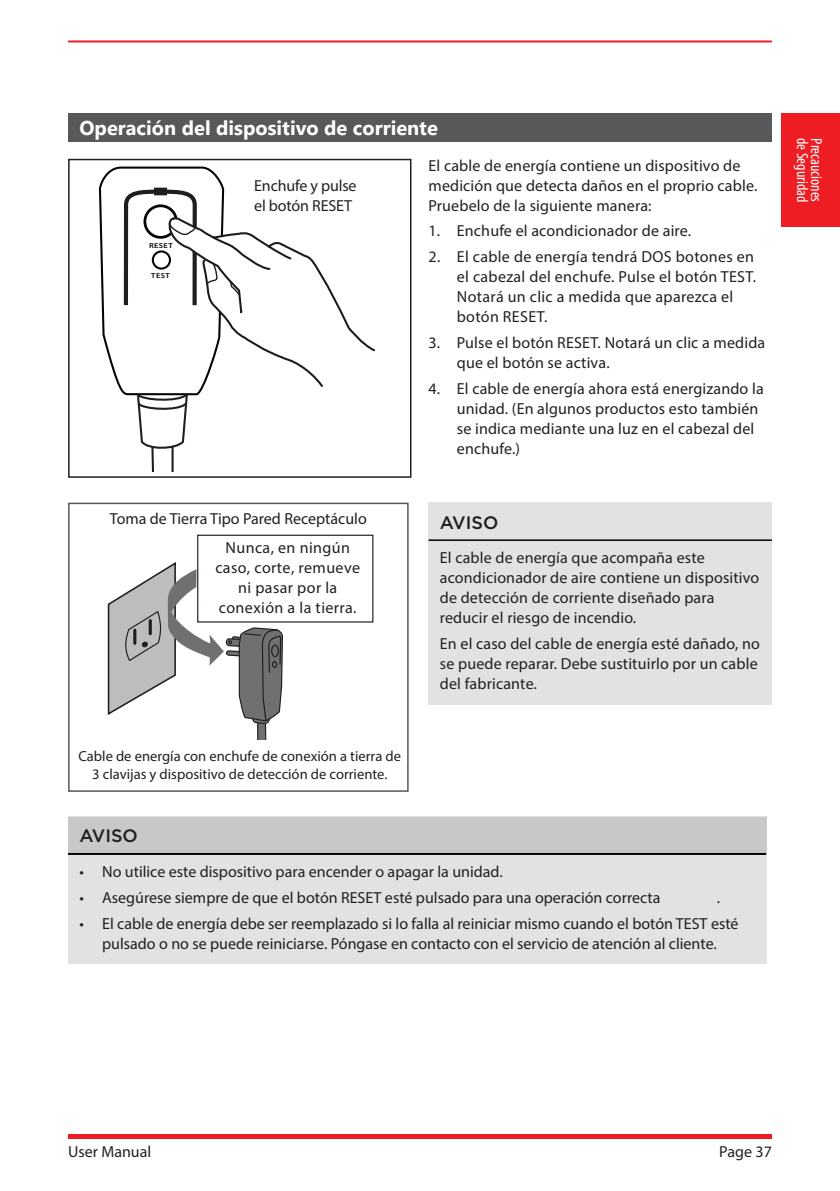
<style>
.page{position:relative;width:840px;height:1191px;background:#fff}
.page>*{position:absolute;margin:0;border:0;box-sizing:border-box;transform-origin:0 0}
.t1{font:700 20px "Segoe UI";color:#fff}
.t2{font:500 18px "Gotham HTF";color:#231f20}
.t3{font:16px/20px "Myriad Pro";letter-spacing:.01em;color:#231f20}
.t4{font:16px/20px "Myriad Pro";letter-spacing:-.01em;color:#231f20}
.t5{font:condensed 16px "Myriad Pro";color:#fff}
.t6{font:15.6px/18.8px "Gotham";letter-spacing:-.025em;color:#201d1e}
.t7{font:15.6px/20.4px "Gotham";letter-spacing:.005em;color:#201d1e}
.t8{font:14.6px/18px "Myriad Pro";color:#231f20;text-align:center}
.t9{font:600 7.2px "Myriad Pro";letter-spacing:.05em;color:#040503;scale:1.15 1}
</style>
<div class="page">
<hr style="left:68px;top:1134px;width:703px;height:4px;background:#ee1d23">
<hr style="left:68px;top:40px;width:703px;height:2px;background:#ee1d23">
<div style="left:428px;top:502px;width:343px;height:203px;background:#e1e2e2"></div>
<hr style="left:428px;top:539px;width:343px;height:2px;background:#040503">
<div style="left:781px;top:113px;width:58px;height:114px;background:#ee1d23"></div>
<div style="left:68px;top:816px;width:697px;height:148px;background:#e1e2e2"></div>
<div style="left:68px;top:816px;width:697px;height:37px;background:#c8c8c9"></div>
<hr style="left:68px;top:853px;width:697px;height:2px;background:#040503">
<svg style="left:107px;top:562px;width:176px;height:178px"></svg>
<div style="left:197px;top:534px;width:176px;height:88px;border:1px solid #201d1e"></div>
<div style="left:68px;top:502px;width:340px;height:290px;border:2px solid #57585a"></div>
<svg style="left:98px;top:166px;width:278px;height:305px"></svg>
<div style="left:68px;top:159px;width:343px;height:319px;border:2px solid #231f20"></div>
<div style="left:68px;top:113px;width:703px;height:29px;background:#57585a"></div>
<div style="left:202px;top:540px;width:166px;height:78px;background:#fff"></div>
<p class="t1" style="left:79px;top:113px;width:360px">Operación del dispositivo de corriente</p>
<p class="t9" style="left:149px;top:242px;width:22px">RESET</p>
<p class="t9" style="left:151px;top:273px;width:18px">TEST</p>
<p class="t4" style="left:254px;top:177px;width:104px">Enchufe y pulse el botón RESET</p>
<p class="t3" style="left:110px;top:510px;width:258px">Toma de Tierra Tipo Pared Receptáculo</p>
<p class="t7" style="left:201px;top:537px;width:168px">Do not, under any circumstances, cut, remove or bypass the grounding prong.</p>
<p class="t3" style="left:215px;top:539px;width:146px;text-align:center">Nunca, en ningún caso, corte, remueve ni pasar por la conexión a la tierra.</p>
<p class="t6" style="left:77px;top:743px;width:324px">Power supply cord with 3-prong grounding plug and current detection device.</p>
<p class="t8" style="left:78px;top:748px;width:324px">Cable de energía con enchufe de conexión a tierra de<br>3 clavijas y dispositivo de detección de corriente.</p>
<p class="t2" style="left:79px;top:828px;width:60px">AVISO</p>
<p class="t3" style="left:428px;top:157px;width:330px">El cable de energía contiene un dispositivo de medición que detecta daños en el proprio cable.<br>Pruebelo de la siguiente manera:</p>
<p class="t3" style="left:428px;top:222px;width:264px">1. Enchufe el acondicionador de aire.</p>
<p class="t3" style="left:456px;top:248px;width:300px;text-indent:-28px">2. El cable de energía tendrá DOS botones en el cabezal del enchufe. Pulse el botón TEST.<br>Notará un clic a medida que aparezca el botón RESET.</p>
<p class="t3" style="left:456px;top:334px;width:310px;text-indent:-28px">3. Pulse el botón RESET. Notará un clic a medida que el botón se activa.</p>
<p class="t3" style="left:456px;top:379px;width:308px;text-indent:-28px">4. El cable de energía ahora está energizando la unidad. (En algunos productos esto también se indica mediante una luz en el cabezal del enchufe.)</p>
<p class="t2" style="left:439px;top:516px;width:60px">AVISO</p>
<p class="t3" style="left:439px;top:549px;width:321px">El cable de energía que acompaña este acondicionador de aire contiene un dispositivo de detección de corriente diseñado para reducir el riesgo de incendio.</p>
<p class="t3" style="left:439px;top:634px;width:321px">En el caso del cable de energía esté dañado, no se puede reparar. Debe sustituirlo por un cable del fabricante.</p>
<p class="t3" style="left:79px;top:863px;width:424px">• No utilice este dispositivo para encender o apagar la unidad.</p>
<p class="t3" style="left:79px;top:888px;width:582px">• Asegúrese siempre de que el botón RESET esté pulsado para una operación correcta</p>
<p class="t3" style="left:716px;top:888px;width:5px">.</p>
<p class="t3" style="left:79px;top:914px;width:660px;text-align:center">• El cable de energía debe ser reemplazado si lo falla al reiniciar mismo cuando el botón TEST esté pulsado o no se puede reiniciarse. Póngase en contacto con el servicio de atención al cliente.</p>
<p class="t5" style="left:807px;top:138px;width:66px;rotate:90deg">de Seguridad</p>
<p class="t5" style="left:821px;top:138px;width:65px;rotate:90deg">Precauciones</p>
<p class="t3" style="left:68px;top:1142px;width:85px">User Manual</p>
<p class="t3" style="left:718px;top:1142px;width:54px">Page 37</p>
</div>
